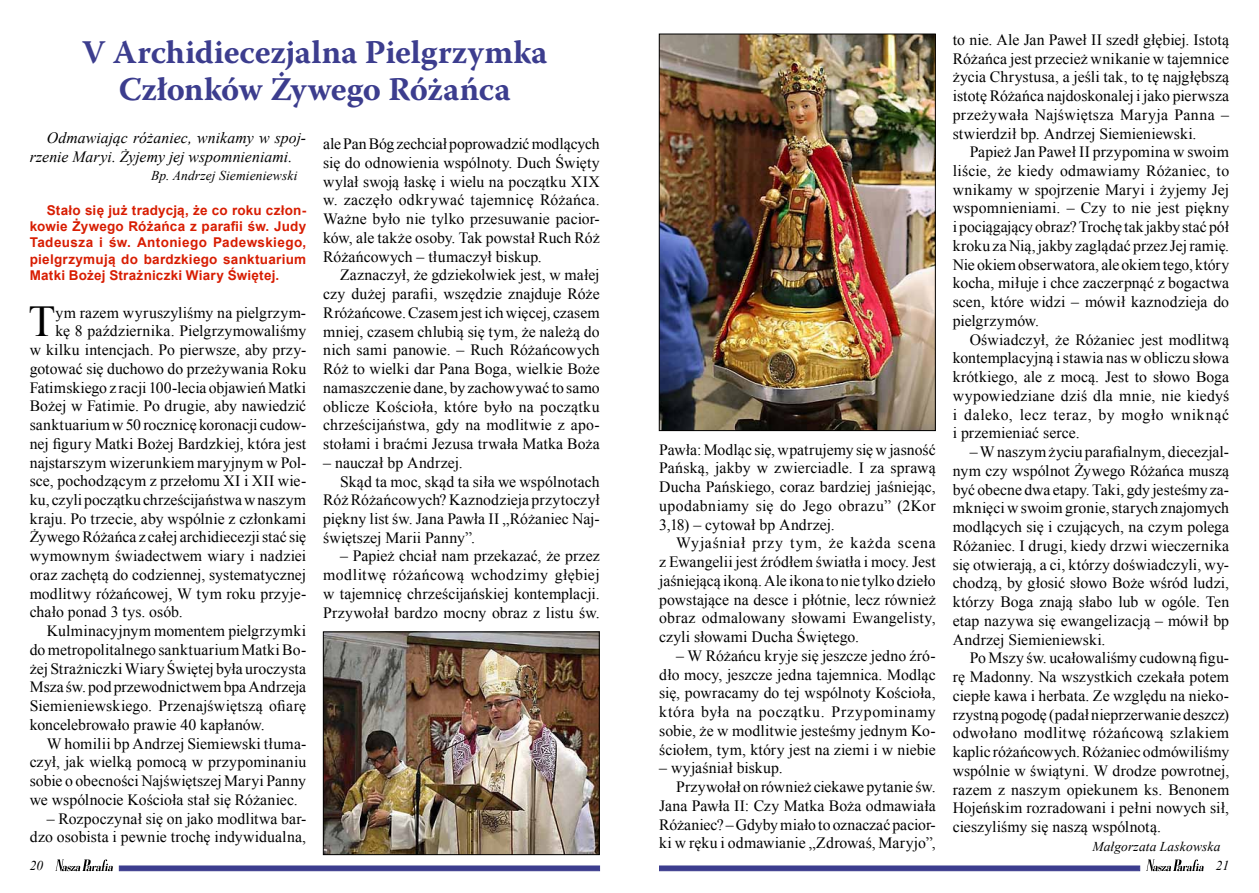
<style>
.page{position:relative;width:1259px;height:893px;background:#fff}
.page>*{position:absolute;margin:0;border:0;box-sizing:border-box;transform-origin:0 0}
.t1{font:44.1px "Times New Roman";color:#000}
.t2{font:700 33px/37.5px "Warnock Pro";letter-spacing:-.005em;color:#3c3d8e;text-align:center}
.t3{font:15.75px/18.8px "Times New Roman";letter-spacing:.005em;color:#000;text-align:justify}
.t4{font:italic 15.75px/18.9px "Times New Roman";letter-spacing:.005em;color:#000}
.t5{font:700 13.5px/16.2px "Arial";letter-spacing:.015em;color:#d81d02;text-align:justify}
.t6{font:italic 13.5px "Times New Roman";letter-spacing:.01em;color:#000}
</style>
<div class="page">
<svg style="left:1146px;top:859px;width:57px;height:12px"></svg>
<svg style="left:55px;top:859px;width:58px;height:12px"></svg>
<div style="left:659px;top:866px;width:481px;height:5px;background:#3c3d8e;border:1px solid #3c3d8e"></div>
<div style="left:119px;top:866px;width:481px;height:5px;background:#3c3d8e;border:1px solid #3c3d8e"></div>
<img style="left:661px;top:36px;width:272px;height:393px">
<div style="left:659px;top:34px;width:276px;height:397px;border:1px solid #000"></div>
<img style="left:325px;top:633px;width:273px;height:220px">
<div style="left:323px;top:631px;width:277px;height:224px;border:1px solid #000"></div>
<h2 class="t2" style="left:82px;top:32px;width:467px">V Archidiecezjalna Pielgrzymka<br>Członków Żywego Różańca</h2>
<p class="t3" style="left:323px;top:134px;width:278px">ale Pan Bóg zechciał poprowadzić modlących się do odnowienia wspólnoty. Duch Święty wylał swoją łaskę i wielu na początku XIX w. zaczęło odkrywać tajemnicę Różańca.<br>Ważne było nie tylko przesuwanie pacior&shy;ków, ale także osoby. Tak powstał Ruch Róż Różańcowych – tłumaczył biskup.</p>
<p class="t3" style="left:323px;top:265px;width:278px;text-indent:17px">Zaznaczył, że gdziekolwiek jest, w małej czy dużej parafii, wszędzie znajduje Róże Rróżańcowe. Czasem jest ich więcej, czasem mniej, czasem chlubią się tym, że należą do nich sami panowie. – Ruch Różańcowych Róż to wielki dar Pana Boga, wielkie Boże namaszczenie dane, by zachowywać to samo oblicze Kościoła, które było na początku chrześcijaństwa, gdy na modlitwie z apo&shy;stołami i braćmi Jezusa trwała Matka Boża</p>
<p class="t3" style="left:323px;top:453px;width:141px">– nauczał bp Andrzej.</p>
<p class="t3" style="left:340px;top:472px;width:261px">Skąd ta moc, skąd ta siła we wspólnotach</p>
<p class="t3" style="left:323px;top:490px;width:278px">Róż Różańcowych? Kaznodzieja przytoczył</p>
<p class="t3" style="left:323px;top:509px;width:278px">piękny list św. Jana Pawła II „Różaniec Naj-</p>
<p class="t3" style="left:323px;top:528px;width:153px">świętszej Marii Panny”.</p>
<p class="t3" style="left:323px;top:547px;width:278px;text-indent:17px">– Papież chciał nam przekazać, że przez modlitwę różańcową wchodzimy głębiej w tajemnicę chrześcijańskiej kontemplacji.<br>Przywołał bardzo mocny obraz z listu św.</p>
<p class="t4" style="left:30px;top:128px;width:278px;text-indent:17px">Odmawiając różaniec, wnikamy w spoj&shy;rzenie Maryi. Żyjemy jej wspomnieniami.</p>
<p class="t6" style="left:151px;top:166px;width:148px">Bp. Andrzej Siemieniewski</p>
<p class="t5" style="left:30px;top:203px;width:278px;text-indent:17px">Stało się już tradycją, że co roku człon&shy;kowie Żywego Różańca z parafii św. Judy Tadeusza i św. Antoniego Padewskiego, pielgrzymują do bardzkiego sanktuarium Matki Bożej Strażniczki Wiary Świętej.</p>
<h1 class="t1" style="left:28px;top:292px;width:28px">T</h1>
<p class="t3" style="left:55px;top:303px;width:252px">ym razem wyruszyliśmy na pielgrzym-</p>
<p class="t3" style="left:55px;top:321px;width:252px">kę 8 października. Pielgrzymowaliśmy</p>
<p class="t3" style="left:30px;top:340px;width:278px">w kilku intencjach. Po pierwsze, aby przy-</p>
<p class="t3" style="left:30px;top:359px;width:278px">gotować się duchowo do przeżywania Roku</p>
<p class="t3" style="left:30px;top:378px;width:278px">Fatimskiego z racji 100-lecia objawień Matki</p>
<p class="t3" style="left:30px;top:396px;width:278px">Bożej w Fatimie. Po drugie, aby nawiedzić</p>
<p class="t3" style="left:30px;top:415px;width:278px">sanktuarium w 50 rocznicę koronacji cudow-</p>
<p class="t3" style="left:30px;top:434px;width:278px">nej figury Matki Bożej Bardzkiej, która jest</p>
<p class="t3" style="left:30px;top:453px;width:278px">najstarszym wizerunkiem maryjnym w Pol-</p>
<p class="t3" style="left:30px;top:471px;width:278px">sce, pochodzącym z przełomu XI i XII wie-</p>
<p class="t3" style="left:30px;top:490px;width:278px">ku, czyli początku chrześcijaństwa w naszym</p>
<p class="t3" style="left:30px;top:509px;width:278px">kraju. Po trzecie, aby wspólnie z członkami</p>
<p class="t3" style="left:30px;top:528px;width:278px">Żywego Różańca z całej archidiecezji stać się</p>
<p class="t3" style="left:30px;top:546px;width:278px">wymownym świadectwem wiary i nadziei</p>
<p class="t3" style="left:30px;top:565px;width:278px">oraz zachętą do codziennej, systematycznej</p>
<p class="t3" style="left:30px;top:584px;width:278px">modlitwy różańcowej, W tym roku przyje-</p>
<p class="t3" style="left:30px;top:603px;width:154px">chało ponad 3 tys. osób.</p>
<p class="t3" style="left:47px;top:621px;width:261px">Kulminacyjnym momentem pielgrzymki</p>
<p class="t3" style="left:30px;top:640px;width:278px">do metropolitalnego sanktuarium Matki Bo-</p>
<p class="t3" style="left:30px;top:659px;width:278px">żej Strażniczki Wiary Świętej była uroczysta</p>
<p class="t3" style="left:30px;top:677px;width:278px">Msza św. pod przewodnictwem bpa Andrzeja</p>
<p class="t3" style="left:30px;top:696px;width:278px">Siemieniewskiego. Przenajświętszą ofiarę</p>
<p class="t3" style="left:30px;top:715px;width:236px">koncelebrowało prawie 40 kapłanów.</p>
<p class="t3" style="left:47px;top:734px;width:261px">W homilii bp Andrzej Siemiewski tłuma-</p>
<p class="t3" style="left:30px;top:752px;width:278px">czył, jak wielką pomocą w przypominaniu</p>
<p class="t3" style="left:30px;top:771px;width:278px">sobie o obecności Najświętszej Maryi Panny</p>
<p class="t3" style="left:30px;top:790px;width:269px">we wspólnocie Kościoła stał się Różaniec.</p>
<p class="t3" style="left:30px;top:809px;width:278px;text-align:right">– Rozpoczynał się on jako modlitwa bar&shy;dzo osobista i pewnie trochę indywidualna,</p>
<p class="t3" style="left:659px;top:440px;width:278px">Pawła: Modląc się, wpatrujemy się w jasność Pańską, jakby w zwierciadle. I za sprawą Ducha Pańskiego, coraz bardziej jaśniejąc, upodabniamy się do Jego obrazu” (2Kor 3,18) – cytował bp Andrzej.</p>
<p class="t3" style="left:659px;top:533px;width:278px;text-indent:17px">Wyjaśniał przy tym, że każda scena z Ewangelii jest źródłem światła i mocy. Jest jaśniejącą ikoną. Ale ikona to nie tylko dzieło powstające na desce i płótnie, lecz również obraz odmalowany słowami Ewangelisty, czyli słowami Ducha Świętego.</p>
<p class="t3" style="left:659px;top:646px;width:278px;text-indent:17px">– W Różańcu kryje się jeszcze jedno źró&shy;dło mocy, jeszcze jedna tajemnica. Modląc się, powracamy do tej wspólnoty Kościoła, która była na początku. Przypominamy sobie, że w modlitwie jesteśmy jednym Ko&shy;ściołem, tym, który jest na ziemi i w niebie</p>
<p class="t3" style="left:659px;top:758px;width:125px">– wyjaśniał biskup.</p>
<p class="t3" style="left:676px;top:777px;width:261px">Przywołał on również ciekawe pytanie św.</p>
<p class="t3" style="left:659px;top:796px;width:278px">Jana Pawła II: Czy Matka Boża odmawiała</p>
<p class="t3" style="left:659px;top:815px;width:278px">Różaniec? – Gdyby miało to oznaczać pacior-</p>
<p class="t3" style="left:659px;top:833px;width:278px">ki w ręku i odmawianie „Zdrowaś, Maryjo”,</p>
<p class="t3" style="left:952px;top:30px;width:278px">to nie. Ale Jan Paweł II szedł głębiej. Istotą Różańca jest przecież wnikanie w tajemnice życia Chrystusa, a jeśli tak, to tę najgłębszą istotę Różańca najdoskonalej i jako pierwsza przeżywała Najświętsza Maryja Panna – stwierdził bp. Andrzej Siemieniewski.</p>
<p class="t3" style="left:952px;top:142px;width:278px;text-indent:17px">Papież Jan Paweł II przypomina w swoim liście, że kiedy odmawiamy Różaniec, to wnikamy w spojrzenie Maryi i żyjemy Jej wspomnieniami. – Czy to nie jest piękny i pociągający obraz? Trochę tak jakby stać pół kroku za Nią, jakby zaglądać przez Jej ramię.<br>Nie okiem obserwatora, ale okiem tego, który kocha, miłuje i chce zaczerpnąć z bogactwa scen, które widzi – mówił kaznodzieja do pielgrzymów.</p>
<p class="t3" style="left:952px;top:330px;width:278px;text-indent:17px">Oświadczył, że Różaniec jest modlitwą kontemplacyjną i stawia nas w obliczu słowa krótkiego, ale z mocą. Jest to słowo Boga wypowiedziane dziś dla mnie, nie kiedyś i daleko, lecz teraz, by mogło wniknąć i przemieniać serce.</p>
<p class="t3" style="left:952px;top:442px;width:278px;text-indent:17px">– W naszym życiu parafialnym, diecezjal&shy;nym czy wspólnot Żywego Różańca muszą być obecne dwa etapy. Taki, gdy jesteśmy za&shy;mknięci w swoim gronie, starych znajomych modlących się i czujących, na czym polega Różaniec. I drugi, kiedy drzwi wieczernika się otwierają, a ci, którzy doświadczyli, wy&shy;chodzą, by głosić słowo Boże wśród ludzi, którzy Boga znają słabo lub w ogóle. Ten etap nazywa się ewangelizacją – mówił bp Andrzej Siemieniewski.</p>
<p class="t3" style="left:952px;top:648px;width:278px;text-indent:17px">Po Mszy św. ucałowaliśmy cudowną figu&shy;rę Madonny. Na wszystkich czekała potem ciepłe kawa i herbata. Ze względu na nieko&shy;rzystną pogodę (padał nieprzerwanie deszcz) odwołano modlitwę różańcową szlakiem kaplic różańcowych. Różaniec odmówiliśmy wspólnie w świątyni. W drodze powrotnej, razem z naszym opiekunem ks. Benonem Hojeńskim rozradowani i pełni nowych sił, cieszyliśmy się naszą wspólnotą.</p>
<p class="t6" style="left:1092px;top:837px;width:130px">Małgorzata Laskowska</p>
<p class="t6" style="left:30px;top:857px;width:15px">20</p>
<p class="t6" style="left:1215px;top:857px;width:15px">21</p>
</div>
